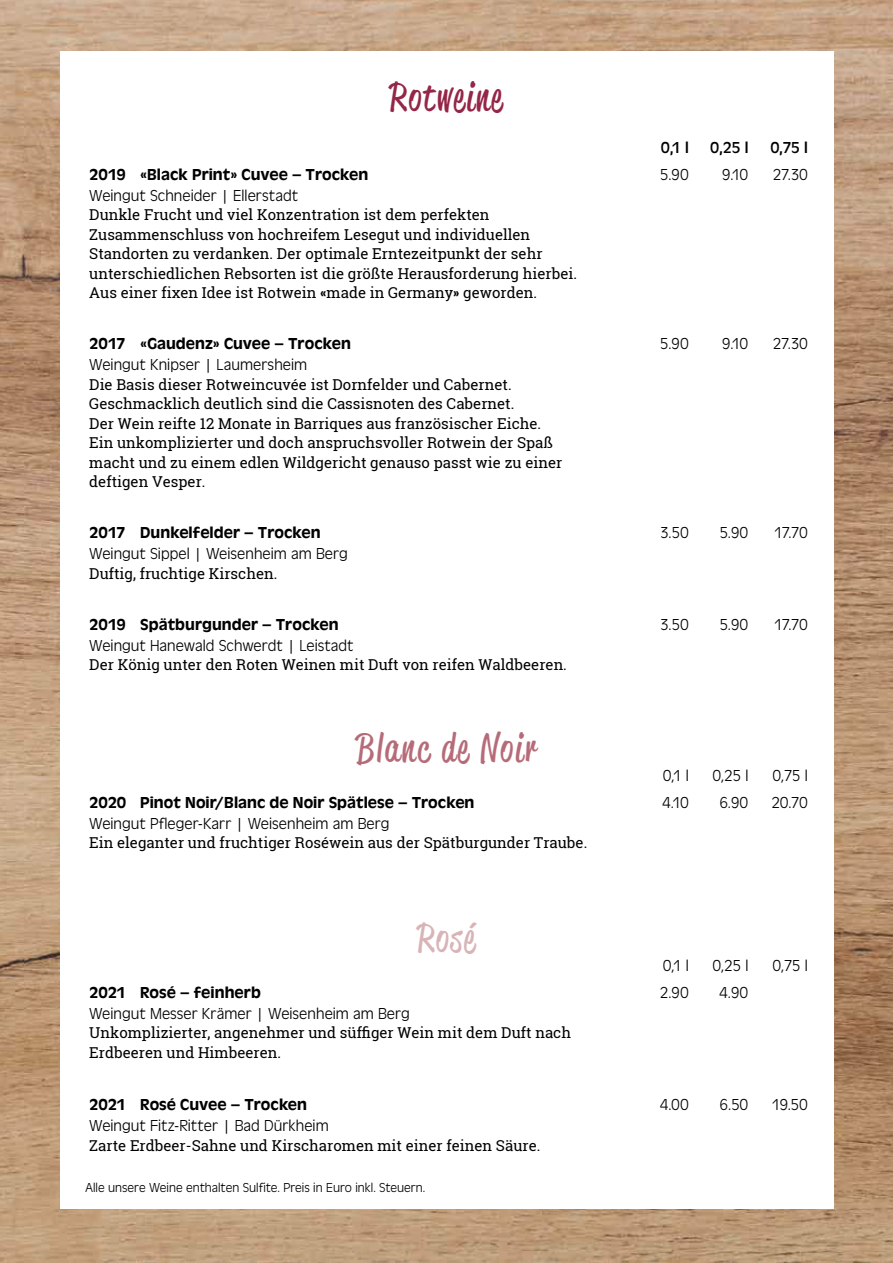
<style>
.page{position:relative;width:893px;height:1263px;background:#fff}
.page>*{position:absolute;margin:0;border:0;box-sizing:border-box;transform-origin:0 0}
.t1{font:39px "Reklame Script";letter-spacing:.06em;color:#b66c78}
.t2{font:39px "Reklame Script";letter-spacing:.06em;color:#952647}
.t3{font:39px "Reklame Script";color:#d8b4b7}
.t4{font:300 16.5px "Antique Oli";color:#000}
.t5{font:500 16.5px "Antique Oli";letter-spacing:.005em;color:#000}
.t6{font:16.5px "Antique Oli";color:#000}
.t7{font:15px/19.5px "Roboto Slab";color:#000}
.t8{font:300 13.5px "Antique Oli";color:#000}
.s1{font-family:"Antique Oli";font-weight:500}
</style>
<div class="page">
<img style="left:0;top:0;width:893px;height:1263px">
<div style="left:60px;top:51px;width:773px;height:1158px;background:#fff"></div>
<h1 class="t2" style="left:390px;top:70px;width:113px">Rotweine</h1>
<p class="t6" style="left:661px;top:138px;width:29px">0,1 l</p>
<p class="t6" style="left:710px;top:138px;width:40px">0,25 l</p>
<p class="t6" style="left:770px;top:138px;width:39px">0,75 l</p>
<p class="t5" style="left:89px;top:165px;width:281px">2019 «Black Print» Cuvee – Trocken</p>
<p class="t4" style="left:660px;top:166px;width:30px">5.90</p>
<p class="t4" style="left:722px;top:166px;width:28px">9.10</p>
<p class="t4" style="left:773px;top:166px;width:37px">27.30</p>
<p class="t4" style="left:89px;top:187px;width:210px">Weingut Schneider | Ellerstadt</p>
<p class="t7" style="left:89px;top:205px;width:489px">Dunkle Frucht und viel Konzentration ist dem perfekten Zusammenschluss von hochreifem Lesegut und individuellen Standorten zu verdanken. Der optimale Erntezeitpunkt der sehr unterschiedlichen Rebsorten ist die größte Herausforderung hierbei.<br>Aus einer fixen Idee ist Rotwein <span class="s1">«</span>made in Germany<span class="s1">»</span> geworden.</p>
<p class="t5" style="left:89px;top:335px;width:263px">2017 «Gaudenz» Cuvee – Trocken</p>
<p class="t4" style="left:660px;top:335px;width:30px">5.90</p>
<p class="t4" style="left:722px;top:335px;width:28px">9.10</p>
<p class="t4" style="left:773px;top:335px;width:37px">27.30</p>
<p class="t4" style="left:89px;top:356px;width:219px">Weingut Knipser | Laumersheim</p>
<p class="t7" style="left:89px;top:374px;width:475px">Die Basis dieser Rotweincuvée ist Dornfelder und Cabernet.<br>Geschmacklich deutlich sind die Cassisnoten des Cabernet.<br>Der Wein reifte 12 Monate in Barriques aus französischer Eiche.<br>Ein unkomplizierter und doch anspruchsvoller Rotwein der Spaß macht und zu einem edlen Wildgericht genauso passt wie zu einer deftigen Vesper.</p>
<p class="t5" style="left:89px;top:524px;width:233px">2017 Dunkelfelder – Trocken</p>
<p class="t4" style="left:660px;top:524px;width:30px">3.50</p>
<p class="t4" style="left:719px;top:524px;width:30px">5.90</p>
<p class="t4" style="left:774px;top:524px;width:35px">17.70</p>
<p class="t4" style="left:89px;top:545px;width:260px">Weingut Sippel | Weisenheim am Berg</p>
<p class="t7" style="left:89px;top:563px;width:190px">Duftig, fruchtige Kirschen.</p>
<p class="t5" style="left:89px;top:615px;width:251px">2019 Spätburgunder – Trocken</p>
<p class="t4" style="left:660px;top:616px;width:30px">3.50</p>
<p class="t4" style="left:719px;top:616px;width:30px">5.90</p>
<p class="t4" style="left:774px;top:616px;width:35px">17.70</p>
<p class="t4" style="left:89px;top:637px;width:266px">Weingut Hanewald Schwerdt | Leistadt</p>
<p class="t7" style="left:89px;top:655px;width:479px">Der König unter den Roten Weinen mit Duft von reifen Waldbeeren.</p>
<h1 class="t1" style="left:356px;top:721px;width:181px">Blanc de Noir</h1>
<p class="t4" style="left:663px;top:767px;width:28px">0,1 l</p>
<p class="t4" style="left:712px;top:767px;width:38px">0,25 l</p>
<p class="t4" style="left:772px;top:767px;width:37px">0,75 l</p>
<p class="t5" style="left:89px;top:793px;width:387px">2020 Pinot Noir/Blanc de Noir Spätlese – Trocken</p>
<p class="t4" style="left:662px;top:793px;width:28px">4.10</p>
<p class="t4" style="left:719px;top:793px;width:31px">6.90</p>
<p class="t4" style="left:771px;top:793px;width:38px">20.70</p>
<p class="t4" style="left:89px;top:814px;width:302px">Weingut Pfleger-Karr | Weisenheim am Berg</p>
<p class="t7" style="left:89px;top:833px;width:499px">Ein eleganter und fruchtiger Roséwein aus der Spätburgunder Traube.</p>
<h1 class="t3" style="left:417px;top:912px;width:59px">Rosé</h1>
<p class="t4" style="left:663px;top:957px;width:28px">0,1 l</p>
<p class="t4" style="left:712px;top:957px;width:38px">0,25 l</p>
<p class="t4" style="left:772px;top:957px;width:37px">0,75 l</p>
<p class="t5" style="left:89px;top:983px;width:173px">2021 Rosé – feinherb</p>
<p class="t4" style="left:660px;top:984px;width:30px">2.90</p>
<p class="t4" style="left:719px;top:984px;width:31px">4.90</p>
<p class="t4" style="left:89px;top:1005px;width:322px">Weingut Messer Krämer | Weisenheim am Berg</p>
<p class="t7" style="left:89px;top:1023px;width:483px">Unkomplizierter, angenehmer und süffiger Wein mit dem Duft nach<br>Erdbeeren und Himbeeren.</p>
<p class="t5" style="left:89px;top:1096px;width:219px">2021 Rosé Cuvee – Trocken</p>
<p class="t4" style="left:660px;top:1096px;width:31px">4.00</p>
<p class="t4" style="left:720px;top:1096px;width:30px">6.50</p>
<p class="t4" style="left:771px;top:1096px;width:38px">19.50</p>
<p class="t4" style="left:89px;top:1117px;width:241px">Weingut Fitz-Ritter | Bad Dürkheim</p>
<p class="t7" style="left:89px;top:1135px;width:453px">Zarte Erdbeer-Sahne und Kirscharomen mit einer feinen Säure.</p>
<p class="t8" style="left:85px;top:1180px;width:342px">Alle unsere Weine enthalten Sulfite. Preis in Euro inkl. Steuern.</p>
</div>
